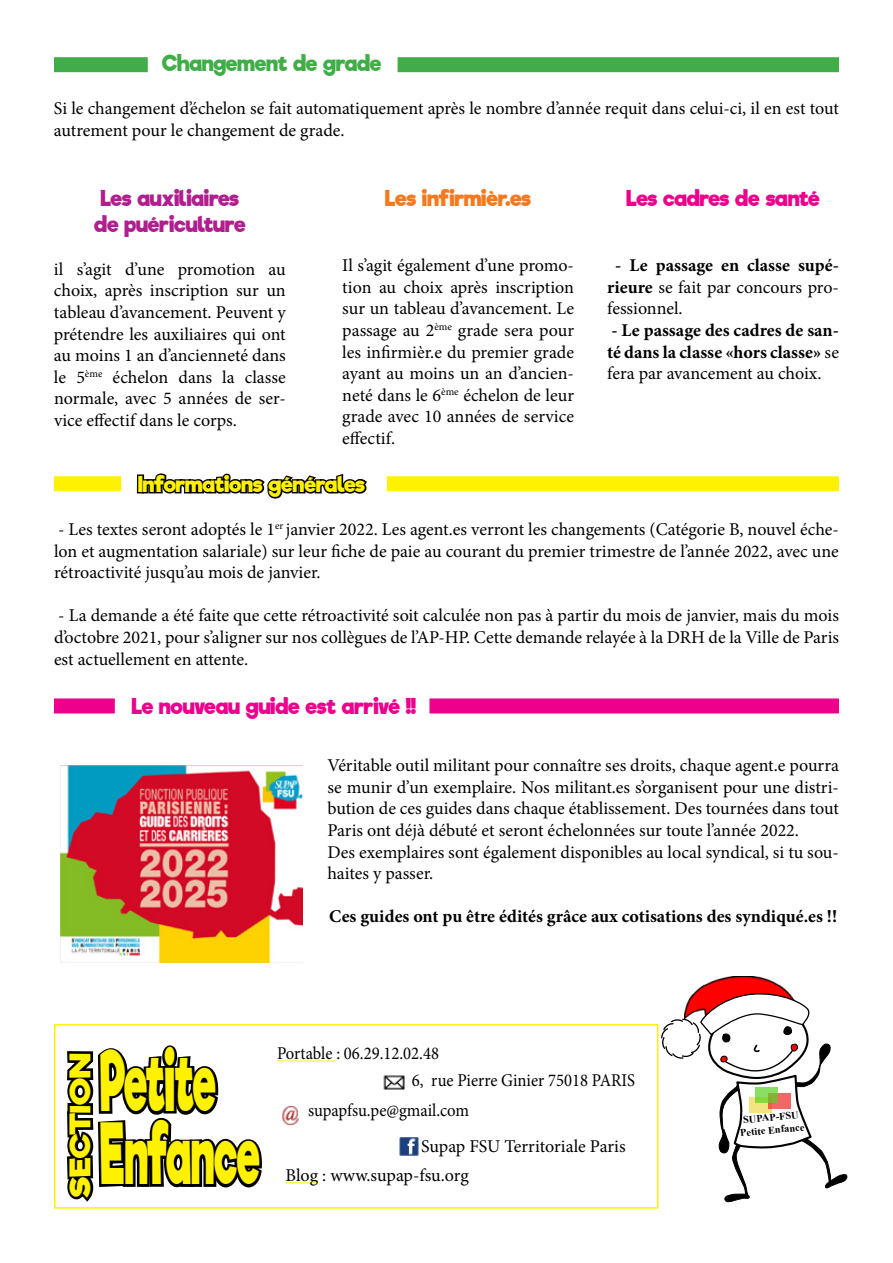
<style>
.page{position:relative;width:893px;height:1263px;background:#fff}
.page>*{position:absolute;margin:0;border:0;box-sizing:border-box;transform-origin:0 0}
.t1{font:700 79.05px "Riffic Free";letter-spacing:-.02em;color:#fff200;scale:.53 1}
.t2{font:700 26.7px "Riffic Free";color:#fff200;scale:1.26 1}
.t3{font:700 21px "Riffic Free";letter-spacing:-.01em;color:#ec008c}
.t4{font:700 21px/25.2px "Riffic Free";color:#af1f8e;text-align:center}
.t5{font:700 21px "Riffic Free";letter-spacing:-.005em;color:#fff200}
.t6{font:700 21px "Riffic Free";letter-spacing:-.005em;color:#41ad49}
.t7{font:700 21px "Riffic Free";letter-spacing:-.015em;color:#f47920}
.t8{font:18px/21.6px "Minion Pro";color:#000;text-align:justify}
.t9{font:700 18px/21.6px "Minion Pro";color:#000;text-align:justify}
.t10{font:18px/26.4px "Minion Pro";color:#000;scale:.93 1}
.t11{font:700 10.2px/12.8px "Times New Roman";color:#000;text-align:center}
.s1{font-weight:700}
.s2{font-weight:400}
</style>
<div class="page">
<div style="left:54px;top:57px;width:94px;height:15px;background:#41ad49"></div>
<div style="left:398px;top:57px;width:441px;height:15px;background:#41ad49"></div>
<div style="left:54px;top:1024px;width:604px;height:185px;border:2px solid #fff200"></div>
<img style="left:383px;top:1075px;width:22px;height:15px">
<img style="left:696px;top:976px;width:152px;height:202px">
<svg style="left:661px;top:991px;width:186px;height:212px"></svg>
<div style="left:387px;top:476px;width:452px;height:15px;background:#fff200"></div>
<div style="left:54px;top:476px;width:67px;height:15px;background:#fff200"></div>
<svg style="left:64px;top:57px;width:305px;height:1152px"></svg>
<div style="left:429px;top:698px;width:410px;height:15px;background:#ec008c"></div>
<div style="left:54px;top:698px;width:61px;height:15px;background:#ec008c"></div>
<img style="left:60px;top:765px;width:242px;height:197px">
<hr style="left:286px;top:1182px;width:32px;height:1px;background:#fff200">
<img style="left:400px;top:1137px;width:18px;height:19px">
<p class="t6" style="left:162px;top:51px;width:221px">Changement de grade</p>
<p class="t8" style="left:54px;top:98px;width:786px">Si le changement d’échelon se fait automatiquement après le nombre d’année requit dans celui-ci, il en est tout autrement pour le changement de grade.</p>
<p class="t4" style="left:94px;top:186px;width:153px">Les auxiliaires de puériculture</p>
<p class="t8" style="left:54px;top:258px;width:233px">il s’agit d’une promotion au choix, après inscription sur un tableau d’avancement. Peuvent y prétendre les auxiliaires qui ont au moins 1 an d’ancienneté dans le 5<sup>ème</sup> échelon dans la classe normale, avec 5 années de ser&shy;vice effectif dans le corps.</p>
<p class="t7" style="left:385px;top:186px;width:147px">Les infirmièr.es</p>
<p class="t8" style="left:342px;top:255px;width:233px">Il s’agit également d’une promo&shy;tion au choix après inscription sur un tableau d’avancement. Le passage au 2<sup>ème</sup> grade sera pour les infirmièr.e du premier grade ayant au moins un an d’ancien&shy;neté dans le 6<sup>ème</sup> échelon de leur grade avec 10 années de service effectif.</p>
<p class="t5" style="left:138px;top:471px;width:228px">Informations générales</p>
<p class="t3" style="left:626px;top:186px;width:195px">Les cadres de santé</p>
<p class="t8" style="left:607px;top:255px;width:233px;text-indent:8px"><span class="s1">- Le passage en classe supé&shy;rieure</span> se fait par concours pro&shy;fessionnel.</p>
<p class="t9" style="left:607px;top:319px;width:233px">- Le passage des cadres de san&shy;té dans la classe «hors classe» <span class="s2">se fera par avancement au choix.</span></p>
<p class="t8" style="left:54px;top:519px;width:786px">- Les textes seront adoptés le 1<sup>er</sup> janvier 2022. Les agent.es verront les changements (Catégorie B, nouvel éche&shy;lon et augmentation salariale) sur leur fiche de paie au courant du premier trimestre de l’année 2022, avec une rétroactivité jusqu’au mois de janvier.</p>
<p class="t8" style="left:54px;top:605px;width:787px">- La demande a été faite que cette rétroactivité soit calculée non pas à partir du mois de janvier, mais du mois d’octobre 2021, pour s’aligner sur nos collègues de l’AP-HP. Cette demande relayée à la DRH de la Ville de Paris est actuellement en attente.</p>
<p class="t3" style="left:132px;top:694px;width:286px">Le nouveau guide est arrivé !!</p>
<p class="t8" style="left:327px;top:755px;width:513px;text-align:left">Véritable outil militant pour connaître ses droits, chaque agent.e pourra se munir d’un exemplaire. Nos militant.es s’organisent pour une distri&shy;bution de ces guides dans chaque établissement. Des tournées dans tout Paris ont déjà débuté et seront échelonnées sur toute l’année 2022.<br>Des exemplaires sont également disponibles au local syndical, si tu sou&shy;haites y passer.</p>
<p class="t9" style="left:329px;top:905px;width:509px">Ces guides ont pu être édités grâce aux cotisations des syndiqué.es !!</p>
<h2 class="t2" style="left:64px;top:1198px;width:116px;rotate:-90deg">SECTION</h2>
<h1 class="t1" style="left:100px;top:1034px;width:220px">Petite</h1>
<h1 class="t1" style="left:100px;top:1107px;width:302px">Enfance</h1>
<p class="t10" style="left:412px;top:1040px;width:241px;text-indent:-135px">Portable : 06.29.12.02.48<br>6, rue Pierre Ginier 75018 PARIS</p>
<p class="t10" style="left:308px;top:1097px;width:175px">supapfsu.pe@gmail.com</p>
<p class="t11" style="left:738px;top:1114px;width:66px;rotate:-6deg">SUPAP-FSU<br>Petite Enfance</p>
<p class="t8" style="left:421px;top:1135px;width:206px">Supap FSU Territoriale Paris</p>
<p class="t8" style="left:286px;top:1164px;width:185px">Blog : www.supap-fsu.org</p>
</div>
